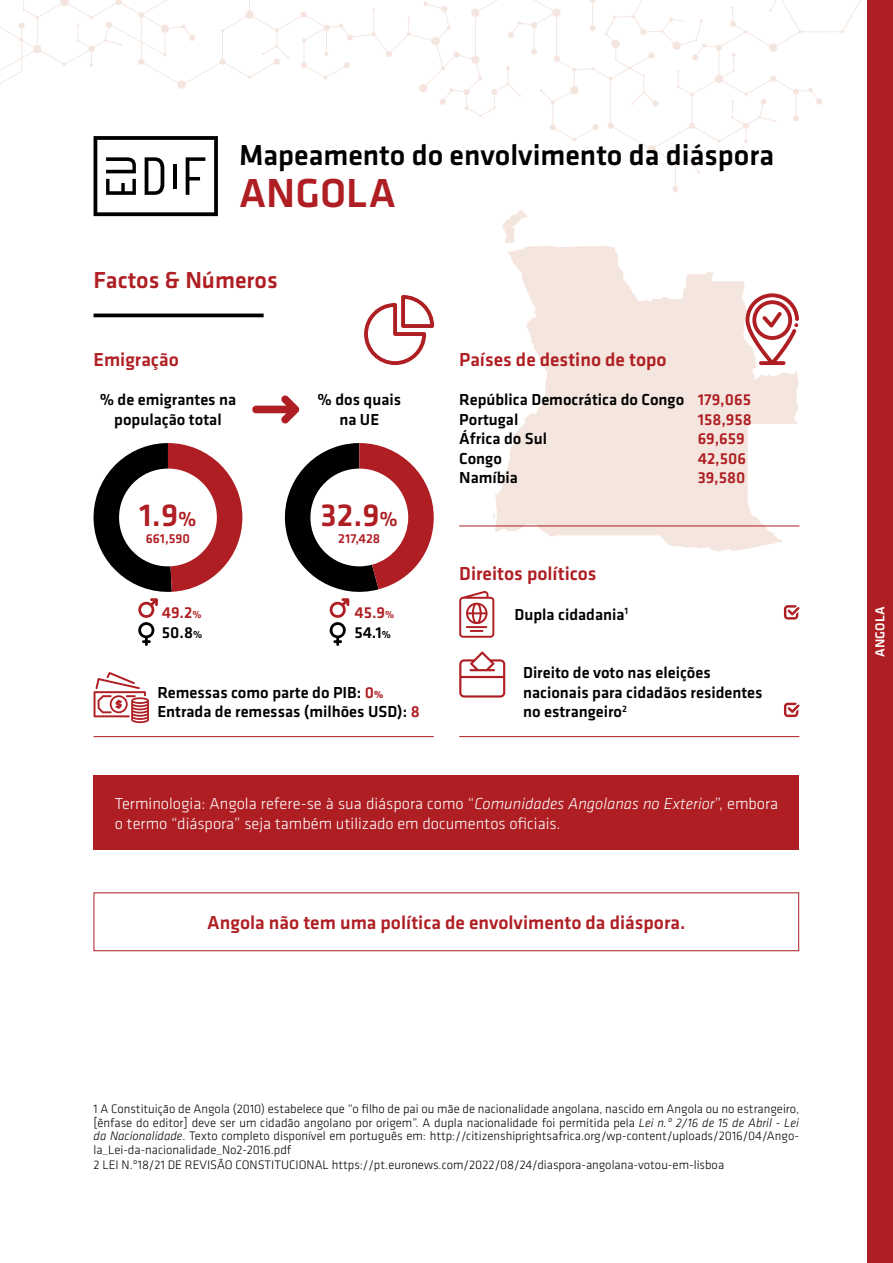
<style>
.page{position:relative;width:893px;height:1263px;background:#fff}
.page>*{position:absolute;margin:0;border:0;box-sizing:border-box;transform-origin:0 0}
.t1{font:500 42px "Klavika";color:#af1e23}
.t2{font:500 33px "Klavika";color:#af1e23}
.t3{font:500 30px "Klavika";color:#000}
.t4{font:500 24px "Klavika";color:#af1e23}
.t5{font:500 19.5px "Klavika";color:#af1e23}
.t6{font:500 16.5px/19.5px "Klavika";color:#000}
.t7{font:300 16.5px/19.5px "Klavika";color:#fff}
.t8{font:500 16.5px/19.5px "Klavika";color:#af1e23}
.t9{font:500 13.5px "Klavika";color:#af1e23}
.t10{font:500 13.5px "Klavika";color:#fff}
.t11{font:300 12.75px/13.5px "Klavika";color:#000;text-align:justify}
.s1{font-size:21px}
.s2{font-size:10.5px}
.s3{color:#000}
.s4{font-size:10.5px;color:#000}
.s5{color:#af1e23}
.s6{font-weight:700;font-size:10.5px;color:#af1e23}
.s7{font-style:italic}
</style>
<div class="page">
<div style="left:867px;top:0;width:26px;height:1263px;background:#af1e23"></div>
<svg style="left:493px;top:216px;width:306px;height:336px;fill:#f4e5de"></svg>
<hr style="left:94px;top:314px;width:170px;height:3px;background:#000">
<hr style="left:94px;top:736px;width:340px;height:1px;background:#af1e23">
<hr style="left:459px;top:526px;width:340px;height:1px;background:#af1e23">
<div style="left:94px;top:776px;width:705px;height:74px;background:#af1e23"></div>
<svg style="left:745px;top:293px;width:54px;height:72px"></svg>
<svg style="left:364px;top:295px;width:70px;height:70px"></svg>
<svg style="left:459px;top:591px;width:35px;height:47px"></svg>
<svg style="left:459px;top:651px;width:46px;height:47px"></svg>
<svg style="left:94px;top:443px;width:148px;height:203px"></svg>
<svg style="left:284px;top:443px;width:150px;height:203px"></svg>
<svg style="left:94px;top:672px;width:55px;height:51px"></svg>
<svg style="left:0;top:0;width:861px;height:216px"></svg>
<hr style="left:173px;top:164px;width:4px;height:25px;background:#000">
<svg style="left:252px;top:395px;width:48px;height:28px"></svg>
<hr style="left:459px;top:736px;width:340px;height:1px;background:#af1e23">
<svg style="left:784px;top:605px;width:15px;height:15px"></svg>
<svg style="left:784px;top:703px;width:15px;height:14px"></svg>
<div style="left:94px;top:892px;width:705px;height:59px;border:1px solid #af1e23"></div>
<h3 class="t3" style="left:239px;top:135px;width:536px">Mapeamento do envolvimento da diáspora</h3>
<h1 class="t1" style="left:239px;top:165px;width:158px">ANGOLA</h1>
<h3 class="t4" style="left:94px;top:264px;width:186px">Factos &amp; Números</h3>
<h3 class="t5" style="left:94px;top:346px;width:87px">Emigração</h3>
<p class="t6" style="left:100px;top:389px;width:138px;text-align:center">% de emigrantes na população total</p>
<p class="t6" style="left:317px;top:389px;width:85px;text-align:center">% dos quais na UE</p>
<h2 class="t2" style="left:139px;top:493px;width:59px">1.9<span class="s1">%</span></h2>
<h2 class="t2" style="left:321px;top:493px;width:79px">32.9<span class="s1">%</span></h2>
<p class="t9" style="left:146px;top:529px;width:46px">661,590</p>
<p class="t9" style="left:338px;top:529px;width:43px">217,428</p>
<p class="t8" style="left:162px;top:602px;width:42px;line-height:20.1px">49.2<span class="s2">%<br></span><span class="s3">50.8</span><span class="s4">%</span></p>
<p class="t8" style="left:354px;top:602px;width:41px;line-height:20.2px">45.9<span class="s2">%<br></span><span class="s3">54.1</span><span class="s4">%</span></p>
<p class="t6" style="left:157px;top:682px;width:264px">Remessas como parte do PIB: <span class="s5">0</span><span class="s6">%<br></span>Entrada de remessas (milhões USD): <span class="s5">8</span></p>
<h3 class="t5" style="left:459px;top:346px;width:209px">Países de destino de topo</h3>
<p class="t6" style="left:459px;top:389px;width:226px">República Democrática do Congo<br>Portugal<br>África do Sul<br>Congo<br>Namíbia</p>
<p class="t8" style="left:698px;top:389px;width:55px">179,065<br>158,958<br>69,659<br>42,506<br>39,580</p>
<h3 class="t5" style="left:459px;top:560px;width:139px">Direitos políticos</h3>
<p class="t6" style="left:514px;top:604px;width:115px">Dupla cidadania<sup>1</sup></p>
<p class="t6" style="left:523px;top:662px;width:241px">Direito de voto nas eleições nacionais para cidadãos residentes no estrangeiro<sup>2</sup></p>
<p class="t7" style="left:115px;top:794px;width:665px">Terminologia: Angola refere-se à sua diáspora como “<span class="s7">Comunidades Angolanas no Exterior</span>”, embora o termo “diáspora” seja também utilizado em documentos oficiais.</p>
<h3 class="t5" style="left:207px;top:909px;width:480px">Angola não tem uma política de envolvimento da diáspora.</h3>
<p class="t11" style="left:94px;top:1102px;width:707px">1 A Constituição de Angola (2010) estabelece que “o filho de pai ou mãe de nacionalidade angolana, nascido em Angola ou no estrangeiro, [ênfase do editor] deve ser um cidadão angolano por origem”. A dupla nacionalidade foi permitida pela <span class="s7">Lei n.º 2/16 de 15 de Abril - Lei da Nacionalidade</span>. Texto completo disponível em português em: http://citizenshiprightsafrica.org/wp-content/uploads/2016/04/Ango&shy;la_Lei-da-nacionalidade_No2-2016.pdf</p>
<p class="t11" style="left:94px;top:1158px;width:632px">2 LEI N.º18/21 DE REVISÃO CONSTITUCIONAL https://pt.euronews.com/2022/08/24/diaspora-angolana-votou-em-lisboa</p>
<p class="t10" style="left:871px;top:657px;width:52px;rotate:-90deg">ANGOLA</p>
</div>
